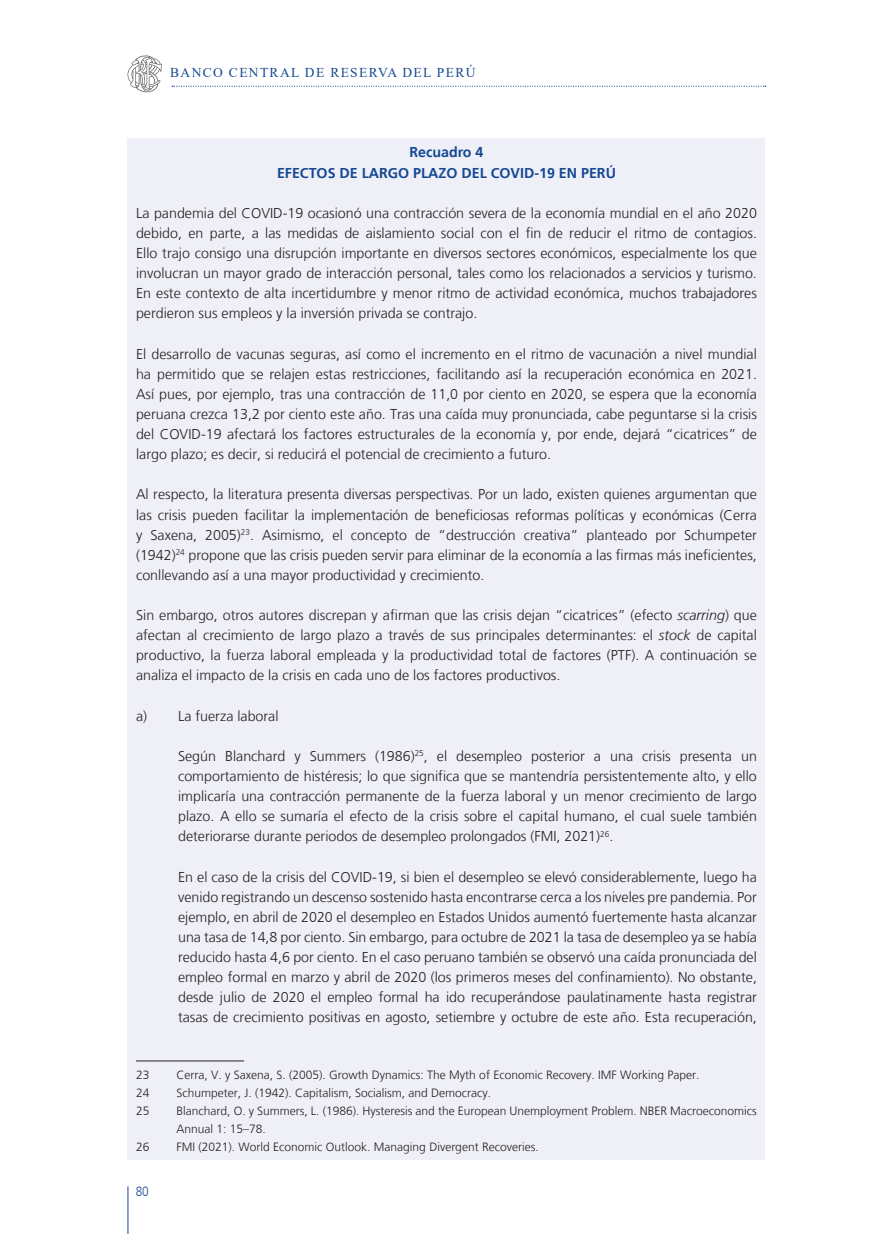
<style>
.page{position:relative;width:893px;height:1234px;background:#fff}
.page>*{position:absolute;margin:0;border:0;box-sizing:border-box;transform-origin:0 0}
.t1{font:300 14.25px/20.1px "Frutiger LT";color:#231f20;text-align:justify}
.t2{font:700 14.25px "Frutiger LT";color:#164993}
.t3{font:13.5px "Times New Roman";letter-spacing:.1em;color:#164993}
.t4{font:300 13.5px "Frutiger LT";color:#164993;scale:.88 1}
.PIE{font:300 12px/18px "Frutiger LT";color:#231f20}
.s1{font-style:italic}
</style>
<div class="page">
<svg style="left:172px;top:86px;width:594px;height:1px"></svg>
<hr style="left:128px;top:1185px;width:1px;height:48px;background:#164993">
<svg style="left:128px;top:55px;width:34px;height:38px"></svg>
<div style="left:128px;top:138px;width:637px;height:1021px;background:#eff0f7"></div>
<hr style="left:136px;top:1060px;width:108px;height:1px;background:#231f20">
<p class="t3" style="left:170px;top:63px;width:307px">BANCO CENTRAL DE RESERVA DEL PERÚ</p>
<p class="t2" style="left:409px;top:144px;width:76px">Recuadro 4</p>
<p class="t2" style="left:277px;top:164px;width:340px">EFECTOS DE LARGO PLAZO DEL COVID-19 EN PERÚ</p>
<p class="t1" style="left:136px;top:203px;width:622px">La pandemia del COVID-19 ocasionó una contracción severa de la economía mundial en el año 2020 debido, en parte, a las medidas de aislamiento social con el fin de reducir el ritmo de contagios.<br>Ello trajo consigo una disrupción importante en diversos sectores económicos, especialmente los que involucran un mayor grado de interacción personal, tales como los relacionados a servicios y turismo.<br>En este contexto de alta incertidumbre y menor ritmo de actividad económica, muchos trabajadores perdieron sus empleos y la inversión privada se contrajo.</p>
<p class="t1" style="left:136px;top:344px;width:622px">El desarrollo de vacunas seguras, así como el incremento en el ritmo de vacunación a nivel mundial ha permitido que se relajen estas restricciones, facilitando así la recuperación económica en 2021.<br>Así pues, por ejemplo, tras una contracción de 11,0 por ciento en 2020, se espera que la economía peruana crezca 13,2 por ciento este año. Tras una caída muy pronunciada, cabe peguntarse si la crisis del COVID-19 afectará los factores estructurales de la economía y, por ende, dejará “cicatrices” de largo plazo; es decir, si reducirá el potencial de crecimiento a futuro.</p>
<p class="t1" style="left:136px;top:484px;width:622px">Al respecto, la literatura presenta diversas perspectivas. Por un lado, existen quienes argumentan que las crisis pueden facilitar la implementación de beneficiosas reformas políticas y económicas (Cerra y Saxena, 2005)<sup>23</sup>. Asimismo, el concepto de “destrucción creativa” planteado por Schumpeter (1942)<sup>24</sup> propone que las crisis pueden servir para eliminar de la economía a las firmas más ineficientes, conllevando así a una mayor productividad y crecimiento.</p>
<p class="t1" style="left:136px;top:605px;width:622px">Sin embargo, otros autores discrepan y afirman que las crisis dejan “cicatrices” (efecto <span class="s1">scarring</span>) que afectan al crecimiento de largo plazo a través de sus principales determinantes: el <span class="s1">stock</span> de capital productivo, la fuerza laboral empleada y la productividad total de factores (PTF). A continuación se analiza el impacto de la crisis en cada uno de los factores productivos.</p>
<p class="t1" style="left:136px;top:705px;width:144px">a) La fuerza laboral</p>
<p class="t1" style="left:178px;top:746px;width:580px">Según Blanchard y Summers (1986)<sup>25</sup>, el desempleo posterior a una crisis presenta un comportamiento de histéresis; lo que significa que se mantendría persistentemente alto, y ello implicaría una contracción permanente de la fuerza laboral y un menor crecimiento de largo plazo. A ello se sumaría el efecto de la crisis sobre el capital humano, el cual suele también deteriorarse durante periodos de desempleo prolongados (FMI, 2021)<sup>26</sup>.</p>
<p class="t1" style="left:178px;top:866px;width:580px">En el caso de la crisis del COVID-19, si bien el desempleo se elevó considerablemente, luego ha venido registrando un descenso sostenido hasta encontrarse cerca a los niveles pre pandemia. Por ejemplo, en abril de 2020 el desempleo en Estados Unidos aumentó fuertemente hasta alcanzar una tasa de 14,8 por ciento. Sin embargo, para octubre de 2021 la tasa de desempleo ya se había reducido hasta 4,6 por ciento. En el caso peruano también se observó una caída pronunciada del empleo formal en marzo y abril de 2020 (los primeros meses del confinamiento). No obstante, desde julio de 2020 el empleo formal ha ido recuperándose paulatinamente hasta registrar tasas de crecimiento positivas en agosto, setiembre y octubre de este año. Esta recuperación,</p>
<p class="PIE" style="left:136px;top:1065px;width:15px">23</p>
<p class="PIE" style="left:177px;top:1065px;width:524px">Cerra, V. y Saxena, S. (2005). Growth Dynamics: The Myth of Economic Recovery. IMF Working Paper.</p>
<p class="PIE" style="left:136px;top:1083px;width:15px">24</p>
<p class="PIE" style="left:177px;top:1083px;width:316px">Schumpeter, J. (1942). Capitalism, Socialism, and Democracy.</p>
<p class="PIE" style="left:136px;top:1101px;width:15px">25</p>
<p class="PIE" style="left:177px;top:1101px;width:582px">Blanchard, O. y Summers, L. (1986). Hysteresis and the European Unemployment Problem. NBER Macroeconomics<br>Annual 1: 15–78.</p>
<p class="PIE" style="left:136px;top:1137px;width:15px">26</p>
<p class="PIE" style="left:177px;top:1137px;width:364px">FMI (2021). World Economic Outlook. Managing Divergent Recoveries.</p>
<p class="t4" style="left:136px;top:1183px;width:16px">80</p>
</div>
